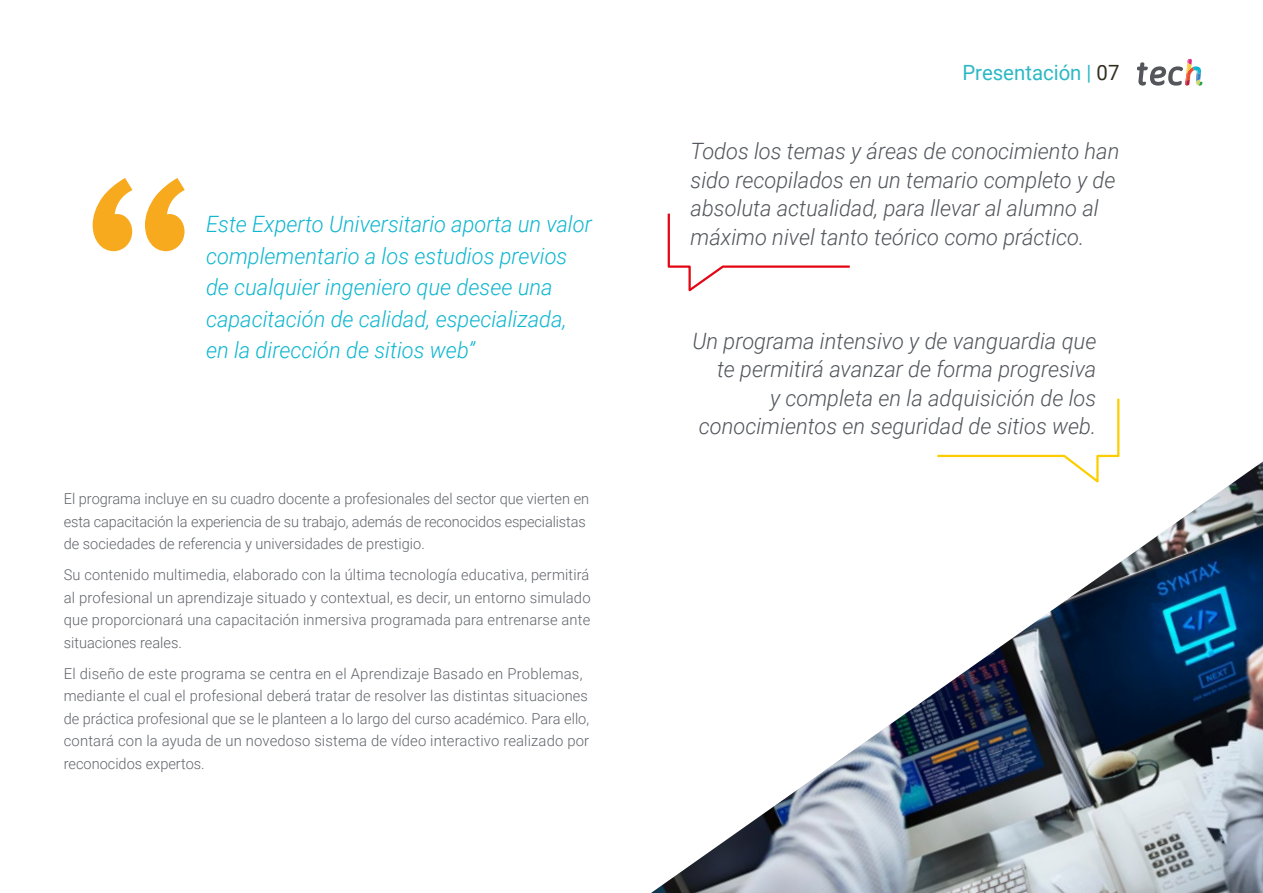
<style>
.page{position:relative;width:1263px;height:893px;background:#fff}
.page>*{position:absolute;margin:0;border:0;box-sizing:border-box;transform-origin:0 0}
.t1{font:italic 300 22.5px/28.5px "Roboto";color:#52555b;text-align:right}
.t2{font:italic 300 22.5px/31.5px "Roboto";color:#0fb6cf}
.t3{font:21px "Roboto";color:#2db8c5}
.t4{font:300 15px/22.5px "Roboto";color:#61646a}
.s1{color:#312e20}
</style>
<div class="page">
<img style="left:651px;top:461px;width:612px;height:432px">
<svg style="left:935px;top:398px;width:185px;height:88px"></svg>
<svg style="left:667px;top:213px;width:183px;height:79px"></svg>
<svg style="left:93px;top:178px;width:92px;height:73px"></svg>
<svg style="left:1137px;top:59px;width:65px;height:27px"></svg>
<h1 class="t2" style="left:206px;top:208px;width:387px">Este Experto Universitario aporta un valor complementario a los estudios previos de cualquier ingeniero que desee una capacitación de calidad, especializada, en la dirección de sitios web”</h1>
<p class="t4" style="left:64px;top:487px;width:527px">El programa incluye en su cuadro docente a profesionales del sector que vierten en esta capacitación la experiencia de su trabajo, además de reconocidos especialistas de sociedades de referencia y universidades de prestigio.</p>
<p class="t4" style="left:64px;top:563px;width:528px;text-align:justify">Su contenido multimedia, elaborado con la última tecnología educativa, permitirá al profesional un aprendizaje situado y contextual, es decir, un entorno simulado que proporcionará una capacitación inmersiva programada para entrenarse ante situaciones reales.</p>
<p class="t4" style="left:64px;top:662px;width:527px">El diseño de este programa se centra en el Aprendizaje Basado en Problemas, mediante el cual el profesional deberá tratar de resolver las distintas situaciones de práctica profesional que se le planteen a lo largo del curso académico. Para ello, contará con la ayuda de un novedoso sistema de vídeo interactivo realizado por reconocidos expertos.</p>
<h2 class="t3" style="left:962px;top:57px;width:159px">Presentación | <span class="s1">07</span></h2>
<h1 class="t1" style="left:691px;top:136px;width:430px;text-align:left">Todos los temas y áreas de conocimiento han sido recopilados en un temario completo y de absoluta actualidad, para llevar al alumno al máximo nivel tanto teórico como práctico.</h1>
<h1 class="t1" style="left:692px;top:325px;width:405px">Un programa intensivo y de vanguardia que te permitirá avanzar de forma progresiva<br>y completa en la adquisición de los conocimientos en seguridad de sitios web.</h1>
</div>
